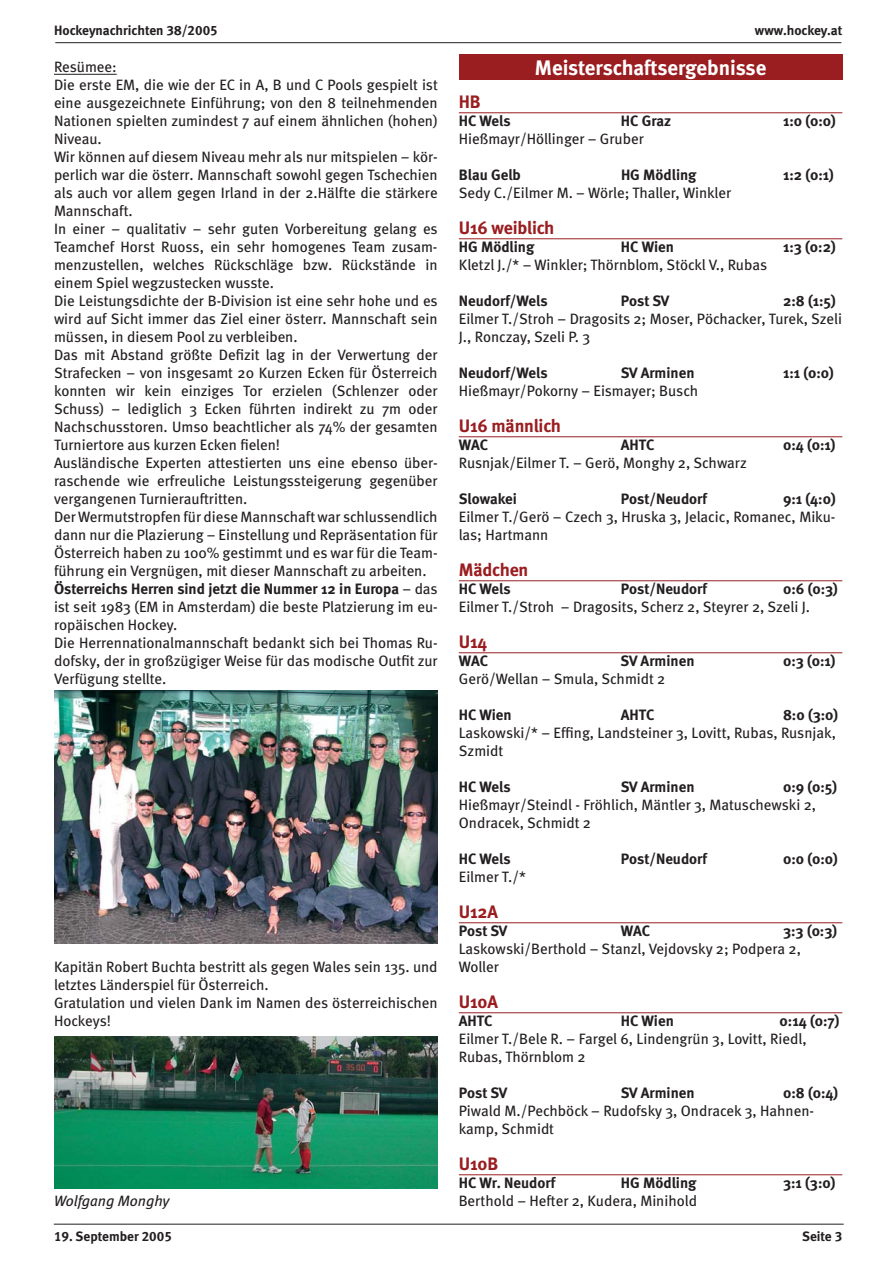
<style>
.page{position:relative;width:893px;height:1263px;background:#fff}
.page>*{position:absolute;margin:0;border:0;box-sizing:border-box;transform-origin:0 0}
.t1{font:21px "Meta Bold LF";letter-spacing:-.005em;color:#fff}
.t2{font:700 18px "Meta";letter-spacing:-.01em;color:#9a1d20}
.t3{font:15px/18px "Meta";color:#231f20}
.t4{font:700 15px "Meta";color:#231f20}
.t5{font:italic 15px "Meta";color:#231f20}
.t6{font:13.5px "Meta Bold LF";color:#231f20}
.s1{font-weight:700}
</style>
<div class="page">
<hr style="left:55px;top:42px;width:786px;height:1px;background:#231f20">
<hr style="left:54px;top:1224px;width:789px;height:1px;background:#231f20">
<hr style="left:54px;top:74px;width:63px;height:1px;background:#231f20">
<img style="left:54px;top:690px;width:383px;height:253px">
<img style="left:54px;top:1036px;width:383px;height:152px">
<div style="left:459px;top:54px;width:383px;height:25px;background:#9a1d20"></div>
<hr style="left:459px;top:112px;width:383px;height:1px;background:#9a1d20">
<hr style="left:459px;top:238px;width:383px;height:1px;background:#9a1d20">
<hr style="left:459px;top:436px;width:383px;height:1px;background:#9a1d20">
<hr style="left:459px;top:580px;width:383px;height:1px;background:#9a1d20">
<hr style="left:459px;top:652px;width:383px;height:1px;background:#9a1d20">
<hr style="left:459px;top:922px;width:383px;height:1px;background:#9a1d20">
<hr style="left:459px;top:1012px;width:383px;height:1px;background:#9a1d20">
<hr style="left:459px;top:1174px;width:383px;height:1px;background:#9a1d20">
<p class="t6" style="left:54px;top:25px;width:165px">Hockeynachrichten 38/2005</p>
<p class="t3" style="left:54px;top:59px;width:385px">Resümee:<br>Die erste EM, die wie der EC in A, B und C Pools gespielt ist eine ausgezeichnete Einführung; von den 8 teilnehmenden Nationen spielten zumindest 7 auf einem ähnlichen (hohen)<br>Niveau.<br>Wir können auf diesem Niveau mehr als nur mitspielen – kör&shy;perlich war die österr. Mannschaft sowohl gegen Tschechien als auch vor allem gegen Irland in der 2.Hälfte die stärkere Mannschaft.<br>In einer – qualitativ – sehr guten Vorbereitung gelang es Teamchef Horst Ruoss, ein sehr homogenes Team zusam&shy;menzustellen, welches Rückschläge bzw. Rückstände in einem Spiel wegzustecken wusste.<br>Die Leistungsdichte der B-Division ist eine sehr hohe und es wird auf Sicht immer das Ziel einer österr. Mannschaft sein müssen, in diesem Pool zu verbleiben.<br>Das mit Abstand größte Defizit lag in der Verwertung der Strafecken – von insgesamt 20 Kurzen Ecken für Österreich konnten wir kein einziges Tor erzielen (Schlenzer oder Schuss) – lediglich 3 Ecken führten indirekt zu 7m oder Nachschusstoren. Umso beachtlicher als 74% der gesamten Turniertore aus kurzen Ecken fielen!<br>Ausländische Experten attestierten uns eine ebenso über&shy;raschende wie erfreuliche Leistungssteigerung gegenüber vergangenen Turnierauftritten.<br>Der Wermutstropfen für diese Mannschaft war schlussendlich dann nur die Plazierung – Einstellung und Repräsentation für Österreich haben zu 100% gestimmt und es war für die Team&shy;führung ein Vergnügen, mit dieser Mannschaft zu arbeiten.<br><span class="s1">Österreichs Herren sind jetzt die Nummer 12 in Europa</span> – das ist seit 1983 (EM in Amsterdam) die beste Platzierung im eu&shy;ropäischen Hockey.<br>Die Herrennationalmannschaft bedankt sich bei Thomas Ru&shy;dofsky, der in großzügiger Weise für das modische Outfit zur Verfügung stellte.</p>
<p class="t3" style="left:54px;top:959px;width:385px">Kapitän Robert Buchta bestritt als gegen Wales sein 135. und letztes Länderspiel für Österreich.<br>Gratulation und vielen Dank im Namen des österreichischen Hockeys!</p>
<p class="t5" style="left:54px;top:1195px;width:117px">Wolfgang Monghy</p>
<p class="t6" style="left:754px;top:25px;width:89px">www.hockey.at</p>
<h1 class="t1" style="left:535px;top:60px;width:233px">Meisterschaftsergebnisse</h1>
<p class="t2" style="left:459px;top:95px;width:23px">HB</p>
<p class="t4" style="left:459px;top:115px;width:53px">HC Wels</p>
<p class="t4" style="left:621px;top:115px;width:52px">HC Graz</p>
<p class="t4" style="left:783px;top:115px;width:54px">1:0 (0:0)</p>
<p class="t3" style="left:459px;top:131px;width:186px">Hießmayr/Höllinger – Gruber</p>
<p class="t4" style="left:459px;top:169px;width:63px">Blau Gelb</p>
<p class="t4" style="left:621px;top:169px;width:77px">HG Mödling</p>
<p class="t4" style="left:783px;top:169px;width:52px">1:2 (0:1)</p>
<p class="t3" style="left:459px;top:185px;width:274px">Sedy C./Eilmer M. – Wörle; Thaller, Winkler</p>
<p class="t2" style="left:459px;top:221px;width:97px">U16 weiblich</p>
<p class="t4" style="left:459px;top:241px;width:77px">HG Mödling</p>
<p class="t4" style="left:621px;top:241px;width:54px">HC Wien</p>
<p class="t4" style="left:783px;top:241px;width:54px">1:3 (0:2)</p>
<p class="t3" style="left:459px;top:257px;width:310px">Kletzl J./* – Winkler; Thörnblom, Stöckl V., Rubas</p>
<p class="t4" style="left:459px;top:295px;width:90px">Neudorf/Wels</p>
<p class="t4" style="left:621px;top:295px;width:50px">Post SV</p>
<p class="t4" style="left:783px;top:295px;width:54px">2:8 (1:5)</p>
<p class="t3" style="left:459px;top:311px;width:384px">Eilmer T./Stroh – Dragosits 2; Moser, Pöchacker, Turek, Szeli<br>J., Ronczay, Szeli P. 3</p>
<p class="t4" style="left:459px;top:367px;width:90px">Neudorf/Wels</p>
<p class="t4" style="left:620px;top:367px;width:75px">SV Arminen</p>
<p class="t4" style="left:783px;top:367px;width:52px">1:1 (0:0)</p>
<p class="t3" style="left:459px;top:383px;width:241px">Hießmayr/Pokorny – Eismayer; Busch</p>
<p class="t2" style="left:459px;top:419px;width:104px">U16 männlich</p>
<p class="t4" style="left:459px;top:439px;width:31px">WAC</p>
<p class="t4" style="left:621px;top:439px;width:35px">AHTC</p>
<p class="t4" style="left:783px;top:439px;width:54px">0:4 (0:1)</p>
<p class="t3" style="left:459px;top:455px;width:289px">Rusnjak/Eilmer T. – Gerö, Monghy 2, Schwarz</p>
<p class="t4" style="left:459px;top:493px;width:60px">Slowakei</p>
<p class="t4" style="left:621px;top:493px;width:88px">Post/Neudorf</p>
<p class="t4" style="left:783px;top:493px;width:54px">9:1 (4:0)</p>
<p class="t3" style="left:459px;top:509px;width:378px">Eilmer T./Gerö – Czech 3, Hruska 3, Jelacic, Romanec, Miku&shy;las; Hartmann</p>
<p class="t2" style="left:459px;top:563px;width:71px">Mädchen</p>
<p class="t4" style="left:459px;top:583px;width:53px">HC Wels</p>
<p class="t4" style="left:621px;top:583px;width:88px">Post/Neudorf</p>
<p class="t4" style="left:783px;top:583px;width:56px">0:6 (0:3)</p>
<p class="t3" style="left:459px;top:599px;width:353px">Eilmer T./Stroh – Dragosits, Scherz 2, Steyrer 2, Szeli J.</p>
<p class="t2" style="left:459px;top:635px;width:30px">U14</p>
<p class="t4" style="left:459px;top:655px;width:31px">WAC</p>
<p class="t4" style="left:620px;top:655px;width:75px">SV Arminen</p>
<p class="t4" style="left:783px;top:655px;width:54px">0:3 (0:1)</p>
<p class="t3" style="left:459px;top:671px;width:208px">Gerö/Wellan – Smula, Schmidt 2</p>
<p class="t4" style="left:459px;top:709px;width:54px">HC Wien</p>
<p class="t4" style="left:621px;top:709px;width:35px">AHTC</p>
<p class="t4" style="left:783px;top:709px;width:57px">8:0 (3:0)</p>
<p class="t3" style="left:459px;top:725px;width:378px">Laskowski/* – Effing, Landsteiner 3, Lovitt, Rubas, Rusnjak,<br>Szmidt</p>
<p class="t4" style="left:459px;top:781px;width:53px">HC Wels</p>
<p class="t4" style="left:620px;top:781px;width:75px">SV Arminen</p>
<p class="t4" style="left:783px;top:781px;width:56px">0:9 (0:5)</p>
<p class="t3" style="left:459px;top:797px;width:359px">Hießmayr/Steindl - Fröhlich, Mäntler 3, Matuschewski 2,<br>Ondracek, Schmidt 2</p>
<p class="t4" style="left:459px;top:853px;width:53px">HC Wels</p>
<p class="t4" style="left:621px;top:853px;width:88px">Post/Neudorf</p>
<p class="t4" style="left:783px;top:853px;width:56px">0:0 (0:0)</p>
<p class="t3" style="left:459px;top:869px;width:69px">Eilmer T./*</p>
<p class="t2" style="left:459px;top:905px;width:41px">U12A</p>
<p class="t4" style="left:459px;top:925px;width:50px">Post SV</p>
<p class="t4" style="left:621px;top:925px;width:31px">WAC</p>
<p class="t4" style="left:783px;top:925px;width:55px">3:3 (0:3)</p>
<p class="t3" style="left:459px;top:941px;width:343px">Laskowski/Berthold – Stanzl, Vejdovsky 2; Podpera 2,<br>Woller</p>
<p class="t2" style="left:459px;top:995px;width:40px">U10A</p>
<p class="t4" style="left:459px;top:1015px;width:35px">AHTC</p>
<p class="t4" style="left:621px;top:1015px;width:54px">HC Wien</p>
<p class="t4" style="left:779px;top:1015px;width:61px">0:14 (0:7)</p>
<p class="t3" style="left:459px;top:1031px;width:349px">Eilmer T./Bele R. – Fargel 6, Lindengrün 3, Lovitt, Riedl,<br>Rubas, Thörnblom 2</p>
<p class="t4" style="left:459px;top:1087px;width:50px">Post SV</p>
<p class="t4" style="left:620px;top:1087px;width:75px">SV Arminen</p>
<p class="t4" style="left:783px;top:1087px;width:57px">0:8 (0:4)</p>
<p class="t3" style="left:459px;top:1103px;width:357px">Piwald M./Pechböck – Rudofsky 3, Ondracek 3, Hahnen&shy;kamp, Schmidt</p>
<p class="t2" style="left:459px;top:1157px;width:41px">U10B</p>
<p class="t4" style="left:459px;top:1177px;width:98px">HC Wr. Neudorf</p>
<p class="t4" style="left:621px;top:1177px;width:77px">HG Mödling</p>
<p class="t4" style="left:783px;top:1177px;width:54px">3:1 (3:0)</p>
<p class="t3" style="left:459px;top:1193px;width:240px">Berthold – Hefter 2, Kudera, Minihold</p>
<p class="t6" style="left:54px;top:1231px;width:119px">19. September 2005</p>
<p class="t6" style="left:802px;top:1231px;width:42px">Seite 3</p>
</div>
